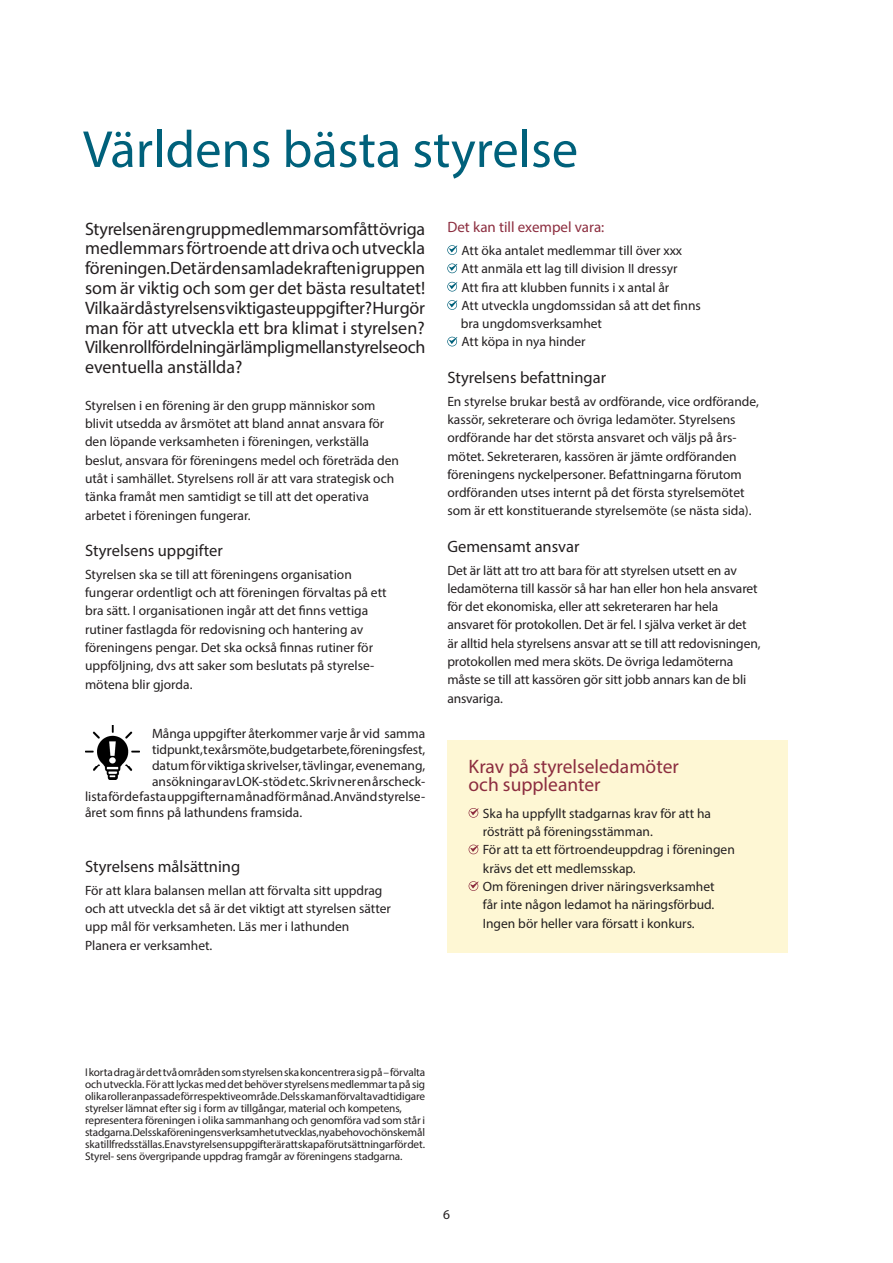
<style>
.page{position:relative;width:893px;height:1263px;background:#fff}
.page>*{position:absolute;margin:0;border:0;box-sizing:border-box;transform-origin:0 0}
.Rubrik{font:52.5px "Myriad Pro";color:#00617b}
.Underrubrik{font:19.5px/18.3px "Myriad Pro";color:#8c2d3f}
.Ingress{font:18px/19.8px "Myriad Pro";letter-spacing:-.02em;color:#231f20;text-align:justify}
.Mellanrubrik{font:16.5px "Myriad Pro";color:#231f20}
.Mellanrubrik_2{font:15px "Myriad Pro";color:#8c2d3f}
.Brödtext_ej_indrag{font:13.5px/18.3px "Myriad Pro";color:#231f20}
.Faktatext{font:13.5px "Myriad Pro";color:#231f20}
.Faktatext-2{font:11.25px/12px "Myriad Pro";letter-spacing:-.01em;color:#231f20}
</style>
<div class="page">
<div style="left:448px;top:740px;width:340px;height:212px;background:#fef7d4"></div>
<svg style="left:447px;top:245px;width:10px;height:10px"></svg>
<svg style="left:447px;top:263px;width:10px;height:10px"></svg>
<svg style="left:447px;top:282px;width:10px;height:10px"></svg>
<svg style="left:447px;top:300px;width:10px;height:10px"></svg>
<svg style="left:447px;top:337px;width:10px;height:9px"></svg>
<svg style="left:469px;top:808px;width:10px;height:10px"></svg>
<svg style="left:469px;top:844px;width:10px;height:10px"></svg>
<svg style="left:469px;top:881px;width:10px;height:10px"></svg>
<img style="left:85px;top:725px;width:54px;height:54px">
<p class="Rubrik" style="left:83px;top:117px;width:497px">Världens bästa styrelse</p>
<p class="Ingress" style="left:85px;top:218px;width:342px">Styrelsen är en grupp medlemmar som fått övriga medlemmars förtroende att driva och utveckla föreningen. Det är den samlade kraften i gruppen som är viktig och som ger det bästa resultatet!<br>Vilka är då styrelsens viktigaste uppgifter? Hur gör man för att utveckla ett bra klimat i styrelsen?<br>Vilken rollfördelning är lämplig mellan styrelse och eventuella anställda?</p>
<p class="Brödtext_ej_indrag" style="left:85px;top:396px;width:315px">Styrelsen i en förening är den grupp människor som blivit utsedda av årsmötet att bland annat ansvara för den löpande verksamheten i föreningen, verkställa beslut, ansvara för föreningens medel och företräda den utåt i samhället. Styrelsens roll är att vara strategisk och tänka framåt men samtidigt se till att det operativa arbetet i föreningen fungerar.</p>
<p class="Mellanrubrik" style="left:85px;top:540px;width:139px">Styrelsens uppgifter</p>
<p class="Brödtext_ej_indrag" style="left:85px;top:565px;width:303px">Styrelsen ska se till att föreningens organisation fungerar ordentligt och att föreningen förvaltas på ett bra sätt. I organisationen ingår att det finns vettiga rutiner fastlagda för redovisning och hantering av föreningens pengar. Det ska också finnas rutiner för uppföljning, dvs att saker som beslutats på styrelse&shy;mötena blir gjorda.</p>
<p class="Faktatext" style="left:152px;top:726px;width:275px">Många uppgifter återkommer varje år vid samma</p>
<p class="Faktatext" style="left:152px;top:741px;width:275px">tidpunkt, t ex årsmöte, budgetarbete, föreningsfest,</p>
<p class="Faktatext" style="left:152px;top:757px;width:275px">datum för viktiga skrivelser, tävlingar, evenemang,</p>
<p class="Faktatext" style="left:152px;top:773px;width:275px">ansökningar av LOK-stöd etc. Skriv ner en årscheck-</p>
<p class="Faktatext" style="left:85px;top:789px;width:342px">lista för de fasta uppgifterna månad för månad. Använd styrelse-</p>
<p class="Faktatext" style="left:85px;top:804px;width:219px">året som finns på lathundens framsida.</p>
<p class="Mellanrubrik" style="left:85px;top:856px;width:157px">Styrelsens målsättning</p>
<p class="Brödtext_ej_indrag" style="left:85px;top:881px;width:307px">För att klara balansen mellan att förvalta sitt uppdrag och att utveckla det så är det viktigt att styrelsen sätter upp mål för verksamheten. Läs mer i lathunden Planera er verksamhet.</p>
<p class="Mellanrubrik_2" style="left:447px;top:218px;width:159px">Det kan till exempel vara:</p>
<p class="Brödtext_ej_indrag" style="left:461px;top:241px;width:222px">Att öka antalet medlemmar till över xxx</p>
<p class="Brödtext_ej_indrag" style="left:461px;top:259px;width:217px">Att anmäla ett lag till division II dressyr</p>
<p class="Brödtext_ej_indrag" style="left:461px;top:278px;width:209px">Att fira att klubben funnits i x antal år</p>
<p class="Brödtext_ej_indrag" style="left:461px;top:296px;width:242px">Att utveckla ungdomssidan så att det finns bra ungdomsverksamhet</p>
<p class="Brödtext_ej_indrag" style="left:461px;top:333px;width:126px">Att köpa in nya hinder</p>
<p class="Mellanrubrik" style="left:447px;top:367px;width:160px">Styrelsens befattningar</p>
<p class="Brödtext_ej_indrag" style="left:447px;top:392px;width:313px">En styrelse brukar bestå av ordförande, vice ordförande, kassör, sekreterare och övriga ledamöter. Styrelsens ordförande har det största ansvaret och väljs på års&shy;mötet. Sekreteraren, kassören är jämte ordföranden föreningens nyckelpersoner. Befattningarna förutom ordföranden utses internt på det första styrelsemötet som är ett konstituerande styrelsemöte (se nästa sida).</p>
<p class="Mellanrubrik" style="left:447px;top:536px;width:134px">Gemensamt ansvar</p>
<p class="Brödtext_ej_indrag" style="left:447px;top:561px;width:315px">Det är lätt att tro att bara för att styrelsen utsett en av ledamöterna till kassör så har han eller hon hela ansvaret för det ekonomiska, eller att sekreteraren har hela ansvaret för protokollen. Det är fel. I själva verket är det är alltid hela styrelsens ansvar att se till att redovisningen, protokollen med mera sköts. De övriga ledamöterna måste se till att kassören gör sitt jobb annars kan de bli ansvariga.</p>
<p class="Underrubrik" style="left:469px;top:757px;width:212px">Krav på styrelseledamöter och suppleanter</p>
<p class="Brödtext_ej_indrag" style="left:483px;top:804px;width:230px">Ska ha uppfyllt stadgarnas krav för att ha rösträtt på föreningsstämman.</p>
<p class="Brödtext_ej_indrag" style="left:483px;top:840px;width:254px">För att ta ett förtroendeuppdrag i föreningen krävs det ett medlemsskap.</p>
<p class="Brödtext_ej_indrag" style="left:483px;top:877px;width:233px;text-align:justify">Om föreningen driver näringsverksamhet får inte någon ledamot ha näringsförbud.<br>Ingen bör heller vara försatt i konkurs.</p>
<p class="Faktatext-2" style="left:85px;top:1066px;width:342px">I korta drag är det två områden som styrelsen ska koncentrera sig på – förvalta och utveckla. För att lyckas med det behöver styrelsens medlemmar ta på sig olika roller anpassade för respektive område. Dels ska man förvalta vad tidigare styrelser lämnat efter sig i form av tillgångar, material och kompetens, representera föreningen i olika sammanhang och genomföra vad som står i stadgarna. Dels ska föreningens verksamhet utvecklas, nya behov och önskemål ska tillfredsställas. En av styrelsens uppgifter är att skapa förutsättningar för det.<br>Styrel- sens övergripande uppdrag framgår av föreningens stadgarna.</p>
<p class="Brödtext_ej_indrag" style="left:443px;top:1205px;width:8px">6</p>
</div>
